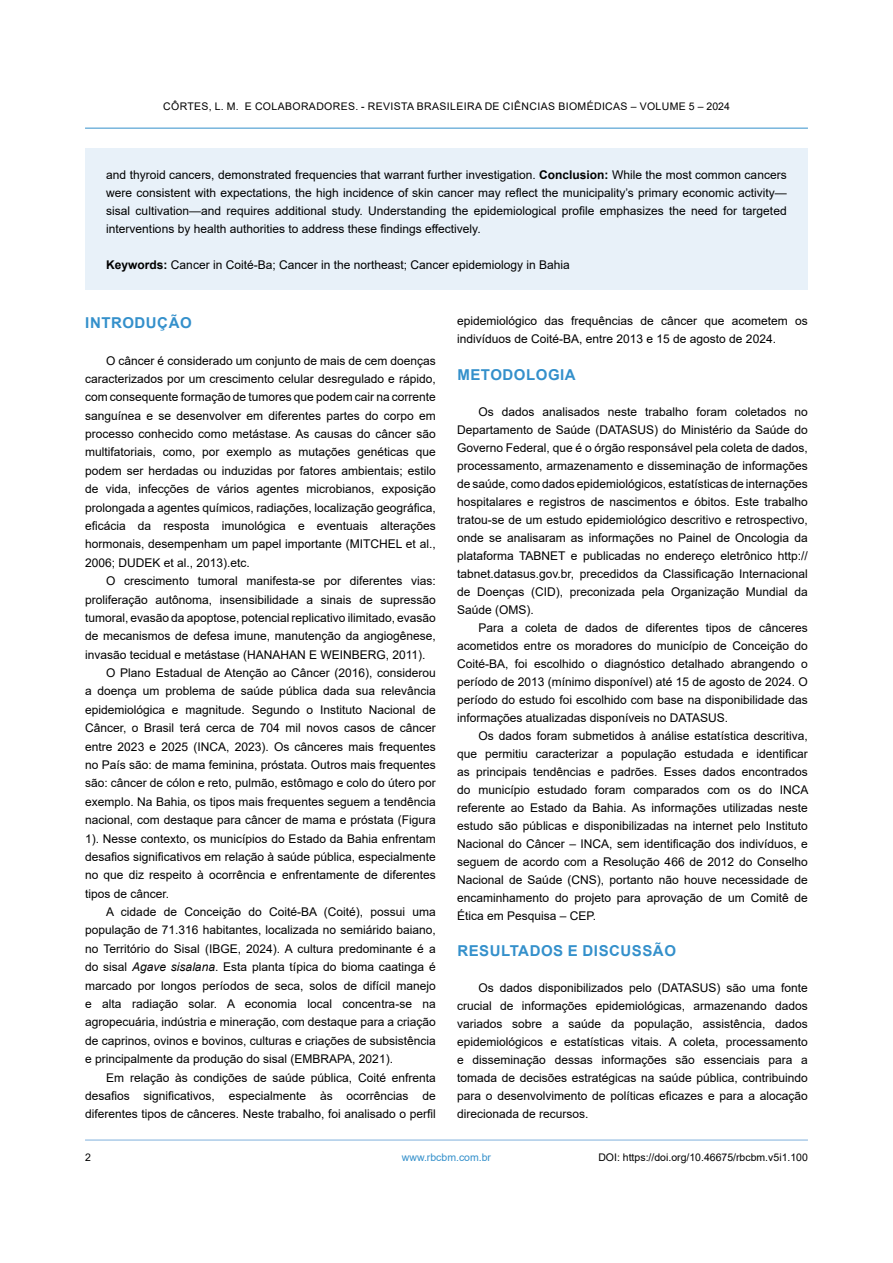
<style>
.page{position:relative;width:893px;height:1263px;background:#fff}
.page>*{position:absolute;margin:0;border:0;box-sizing:border-box;transform-origin:0 0}
.t1{font:700 15px "Arial";letter-spacing:.035em;color:#3490cb}
.t2{font:12px/18px "Arial";color:#000;text-align:justify}
.t3{font:10.5px "Arial";letter-spacing:.035em;color:#000}
.t4{font:10.5px "Arial";color:#000}
.t5{font:10.5px "Arial";color:#3490cb}
.s1{font-weight:700}
.s2{font-style:italic}
</style>
<div class="page">
<hr style="left:85px;top:128px;width:723px;height:1px;background:#3490cb">
<hr style="left:85px;top:1140px;width:723px;height:1px;background:#80b0dc">
<div style="left:85px;top:149px;width:723px;height:141px;background:#e8f1f9"></div>
<p class="t3" style="left:163px;top:99px;width:568px">CÔRTES, L. M. E COLABORADORES. - REVISTA BRASILEIRA DE CIÊNCIAS BIOMÉDICAS – VOLUME 5 – 2024</p>
<p class="t2" style="left:106px;top:166px;width:682px">and thyroid cancers, demonstrated frequencies that warrant further investigation. <span class="s1">Conclusion:</span> While the most common cancers were consistent with expectations, the high incidence of skin cancer may reflect the municipality’s primary economic activity— sisal cultivation—and requires additional study. Understanding the epidemiological profile emphasizes the need for targeted interventions by health authorities to address these findings effectively.</p>
<p class="t2" style="left:106px;top:256px;width:465px"><span class="s1">Keywords:</span> Cancer in Coité-Ba; Cancer in the northeast; Cancer epidemiology in Bahia</p>
<p class="t1" style="left:85px;top:312px;width:108px">INTRODUÇÃO</p>
<p class="t2" style="left:85px;top:351px;width:352px;line-height:18.5px;text-indent:21px">O câncer é considerado um conjunto de mais de cem doenças caracterizados por um crescimento celular desregulado e rápido, com consequente formação de tumores que podem cair na corrente sanguínea e se desenvolver em diferentes partes do corpo em processo conhecido como metástase. As causas do câncer são multifatoriais, como, por exemplo as mutações genéticas que podem ser herdadas ou induzidas por fatores ambientais; estilo de vida, infecções de vários agentes microbianos, exposição prolongada a agentes químicos, radiações, localização geográfica, eficácia da resposta imunológica e eventuais alterações hormonais, desempenham um papel importante (MITCHEL et al., 2006; DUDEK et al., 2013).etc.</p>
<p class="t2" style="left:106px;top:572px;width:331px">O crescimento tumoral manifesta-se por diferentes vias:</p>
<p class="t2" style="left:85px;top:590px;width:352px">proliferação autônoma, insensibilidade a sinais de supressão</p>
<p class="t2" style="left:85px;top:609px;width:352px">tumoral, evasão da apoptose, potencial replicativo ilimitado, evasão</p>
<p class="t2" style="left:85px;top:627px;width:352px">de mecanismos de defesa imune, manutenção da angiogênese,</p>
<p class="t2" style="left:85px;top:645px;width:342px">invasão tecidual e metástase (HANAHAN E WEINBERG, 2011).</p>
<p class="t2" style="left:106px;top:664px;width:331px">O Plano Estadual de Atenção ao Câncer (2016), considerou</p>
<p class="t2" style="left:85px;top:682px;width:352px">a doença um problema de saúde pública dada sua relevância</p>
<p class="t2" style="left:85px;top:700px;width:352px">epidemiológica e magnitude. Segundo o Instituto Nacional de</p>
<p class="t2" style="left:85px;top:719px;width:352px">Câncer, o Brasil terá cerca de 704 mil novos casos de câncer</p>
<p class="t2" style="left:85px;top:737px;width:352px">entre 2023 e 2025 (INCA, 2023). Os cânceres mais frequentes</p>
<p class="t2" style="left:85px;top:756px;width:352px">no País são: de mama feminina, próstata. Outros mais frequentes</p>
<p class="t2" style="left:85px;top:774px;width:352px">são: câncer de cólon e reto, pulmão, estômago e colo do útero por</p>
<p class="t2" style="left:85px;top:792px;width:352px">exemplo. Na Bahia, os tipos mais frequentes seguem a tendência</p>
<p class="t2" style="left:85px;top:811px;width:352px">nacional, com destaque para câncer de mama e próstata (Figura</p>
<p class="t2" style="left:85px;top:829px;width:352px">1). Nesse contexto, os municípios do Estado da Bahia enfrentam</p>
<p class="t2" style="left:85px;top:848px;width:352px">desafios significativos em relação à saúde pública, especialmente</p>
<p class="t2" style="left:85px;top:866px;width:352px">no que diz respeito à ocorrência e enfrentamente de diferentes</p>
<p class="t2" style="left:85px;top:884px;width:86px">tipos de câncer.</p>
<p class="t2" style="left:106px;top:903px;width:331px">A cidade de Conceição do Coité-BA (Coité), possui uma</p>
<p class="t2" style="left:85px;top:921px;width:352px">população de 71.316 habitantes, localizada no semiárido baiano,</p>
<p class="t2" style="left:85px;top:939px;width:352px">no Território do Sisal (IBGE, 2024). A cultura predominante é a</p>
<p class="t2" style="left:85px;top:958px;width:352px">do sisal <span class="s2">Agave sisalana</span>. Esta planta típica do bioma caatinga é</p>
<p class="t2" style="left:85px;top:976px;width:352px">marcado por longos períodos de seca, solos de difícil manejo</p>
<p class="t2" style="left:85px;top:995px;width:352px">e alta radiação solar. A economia local concentra-se na</p>
<p class="t2" style="left:85px;top:1013px;width:352px">agropecuária, indústria e mineração, com destaque para a criação</p>
<p class="t2" style="left:85px;top:1031px;width:352px">de caprinos, ovinos e bovinos, culturas e criações de subsistência</p>
<p class="t2" style="left:85px;top:1050px;width:309px">e principalmente da produção do sisal (EMBRAPA, 2021).</p>
<p class="t2" style="left:106px;top:1068px;width:331px">Em relação às condições de saúde pública, Coité enfrenta</p>
<p class="t2" style="left:85px;top:1087px;width:352px">desafios significativos, especialmente às ocorrências de</p>
<p class="t2" style="left:85px;top:1105px;width:352px">diferentes tipos de cânceres. Neste trabalho, foi analisado o perfil</p>
<p class="t2" style="left:457px;top:312px;width:352px">epidemiológico das frequências de câncer que acometem os indivíduos de Coité-BA, entre 2013 e 15 de agosto de 2024.</p>
<p class="t1" style="left:457px;top:364px;width:120px">METODOLOGIA</p>
<p class="t2" style="left:457px;top:402px;width:352px;text-indent:21px">Os dados analisados neste trabalho foram coletados no Departamento de Saúde (DATASUS) do Ministério da Saúde do Governo Federal, que é o órgão responsável pela coleta de dados, processamento, armazenamento e disseminação de informações de saúde, como dados epidemiológicos, estatísticas de internações hospitalares e registros de nascimentos e óbitos. Este trabalho tratou-se de um estudo epidemiológico descritivo e retrospectivo, onde se analisaram as informações no Painel de Oncologia da plataforma TABNET e publicadas no endereço eletrônico http:// tabnet.datasus.gov.br, precedidos da Classificação Internacional de Doenças (CID), preconizada pela Organização Mundial da Saúde (OMS).</p>
<p class="t2" style="left:457px;top:618px;width:352px;text-indent:21px">Para a coleta de dados de diferentes tipos de cânceres acometidos entre os moradores do município de Conceição do Coité-BA, foi escolhido o diagnóstico detalhado abrangendo o período de 2013 (mínimo disponível) até 15 de agosto de 2024. O período do estudo foi escolhido com base na disponibilidade das informações atualizadas disponíveis no DATASUS.</p>
<p class="t2" style="left:457px;top:726px;width:353px;text-indent:21px">Os dados foram submetidos à análise estatística descritiva, que permitiu caracterizar a população estudada e identificar as principais tendências e padrões. Esses dados encontrados do município estudado foram comparados com os do INCA referente ao Estado da Bahia. As informações utilizadas neste estudo são públicas e disponibilizadas na internet pelo Instituto Nacional do Câncer – INCA, sem identificação dos indivíduos, e seguem de acordo com a Resolução 466 de 2012 do Conselho Nacional de Saúde (CNS), portanto não houve necessidade de encaminhamento do projeto para aprovação de um Comitê de Ética em Pesquisa – CEP.</p>
<p class="t1" style="left:457px;top:940px;width:220px">RESULTADOS E DISCUSSÃO</p>
<p class="t2" style="left:457px;top:978px;width:352px;text-indent:21px">Os dados disponibilizados pelo (DATASUS) são uma fonte crucial de informações epidemiológicas, armazenando dados variados sobre a saúde da população, assistência, dados epidemiológicos e estatísticas vitais. A coleta, processamento e disseminação dessas informações são essenciais para a tomada de decisões estratégicas na saúde pública, contribuindo para o desenvolvimento de políticas eficazes e para a alocação direcionada de recursos.</p>
<p class="t3" style="left:85px;top:1149px;width:7px">2</p>
<p class="t5" style="left:402px;top:1150px;width:91px">www.rbcbm.com.br</p>
<p class="t4" style="left:598px;top:1150px;width:211px">DOI: https://doi.org/10.46675/rbcbm.v5i1.100</p>
</div>
